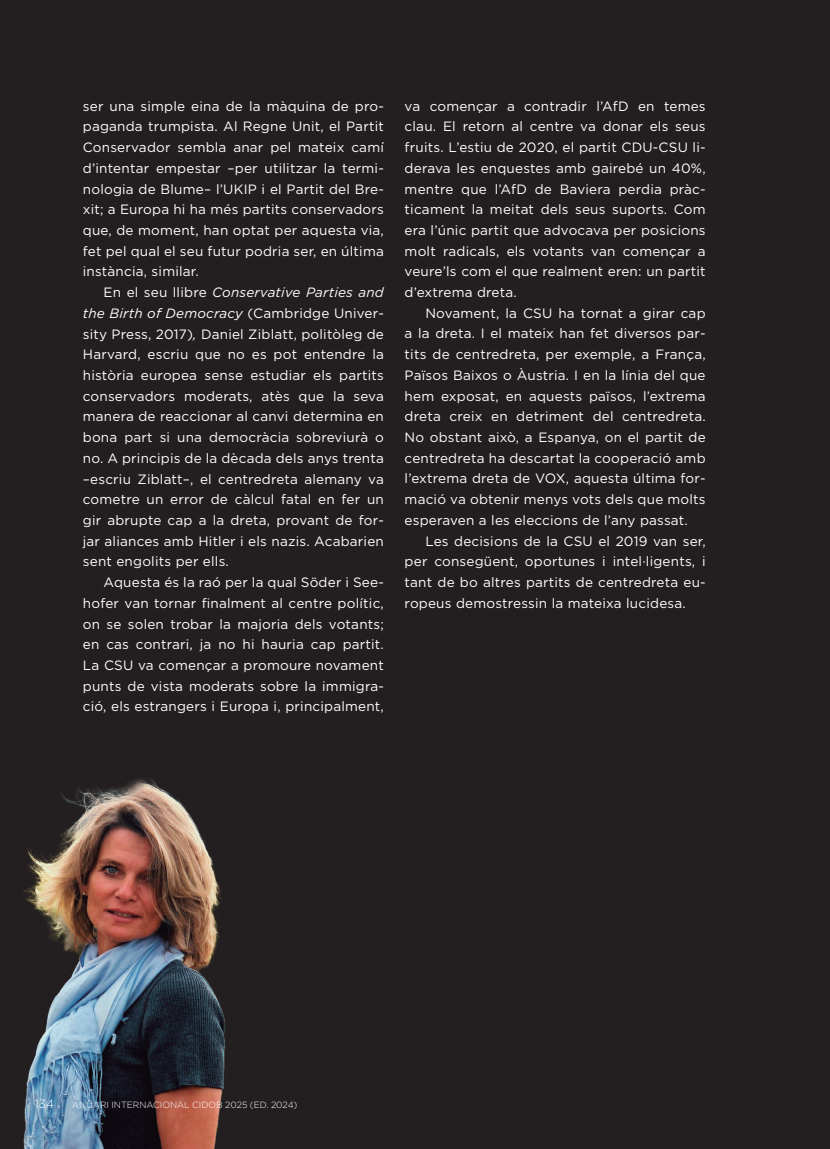
<style>
.page{position:relative;width:830px;height:1149px;background:#fff}
.page>*{position:absolute;margin:0;border:0;box-sizing:border-box;transform-origin:0 0}
.t1{font:13.5px/20.7px "Gotham";letter-spacing:.015em;color:#fff;text-align:justify}
.t2{font:300 12px "Gotham";color:#fff}
.t3{font:300 9px "Gotham";color:#fff}
.s1{font-style:italic}
</style>
<div class="page">
<div style="left:0;top:0;width:829px;height:1148px;background:#231f20"></div>
<img style="left:23px;top:779px;width:203px;height:369px">
<p class="t1" style="left:83px;top:95px;width:302px">ser una simple eina de la màquina de pro&shy;paganda trumpista. Al Regne Unit, el Partit Conservador sembla anar pel mateix camí d’intentar empestar –per utilitzar la termi&shy;nologia de Blume– l’UKIP i el Partit del Bre&shy;xit; a Europa hi ha més partits conservadors que, de moment, han optat per aquesta via, fet pel qual el seu futur podria ser, en última instància, similar.</p>
<p class="t1" style="left:83px;top:282px;width:302px;text-indent:21px">En el seu llibre <span class="s1">Conservative Parties and the Birth of Democracy</span> (Cambridge Univer&shy;sity Press, 2017)<span class="s1">,</span> Daniel Ziblatt, politòleg de Harvard, escriu que no es pot entendre la història europea sense estudiar els partits conservadors moderats, atès que la seva manera de reaccionar al canvi determina en bona part si una democràcia sobreviurà o no. A principis de la dècada dels anys trenta –escriu Ziblatt–, el centredreta alemany va cometre un error de càlcul fatal en fer un gir abrupte cap a la dreta, provant de for&shy;jar aliances amb Hitler i els nazis. Acabarien sent engolits per ells.</p>
<p class="t1" style="left:83px;top:571px;width:302px;text-indent:21px">Aquesta és la raó per la qual Söder i See&shy;hofer van tornar finalment al centre polític, on se solen trobar la majoria dels votants; en cas contrari, ja no hi hauria cap partit.<br>La CSU va començar a promoure novament punts de vista moderats sobre la immigra&shy;ció, els estrangers i Europa i, principalment,</p>
<p class="t1" style="left:404px;top:95px;width:302px">va començar a contradir l’AfD en temes clau. El retorn al centre va donar els seus fruits. L’estiu de 2020, el partit CDU-CSU li&shy;derava les enquestes amb gairebé un 40%, mentre que l’AfD de Baviera perdia pràc&shy;ticament la meitat dels seus suports. Com era l’únic partit que advocava per posicions molt radicals, els votants van començar a veure’ls com el que realment eren: un partit d’extrema dreta.</p>
<p class="t1" style="left:404px;top:302px;width:302px;text-indent:21px">Novament, la CSU ha tornat a girar cap a la dreta. I el mateix han fet diversos par&shy;tits de centredreta, per exemple, a França, Països Baixos o Àustria. I en la línia del que hem exposat, en aquests països, l’extrema dreta creix en detriment del centredreta.<br>No obstant això, a Espanya, on el partit de centredreta ha descartat la cooperació amb l’extrema dreta de VOX, aquesta última for&shy;mació va obtenir menys vots dels que molts esperaven a les eleccions de l’any passat.</p>
<p class="t1" style="left:404px;top:530px;width:302px;text-indent:21px">Les decisions de la CSU el 2019 van ser, per consegüent, oportunes i intel·ligents, i tant de bo altres partits de centredreta eu&shy;ropeus demostressin la mateixa lucidesa.</p>
<p class="t2" style="left:35px;top:1095px;width:21px">134</p>
<p class="t3" style="left:72px;top:1098px;width:227px">ANUARI INTERNACIONAL CIDOB 2025 (ED. 2024)</p>
</div>
